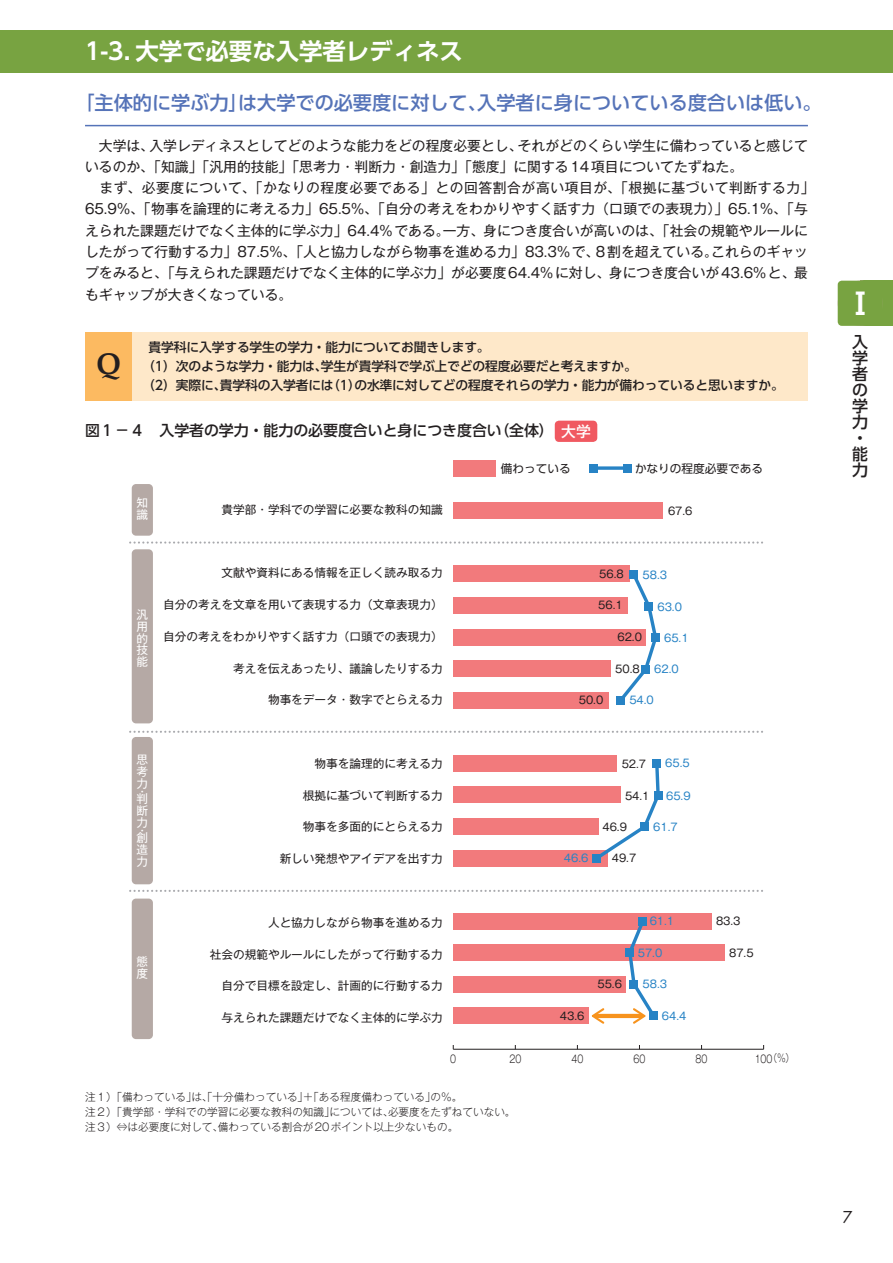
<style>
.page{position:relative;width:893px;height:1263px;background:#fff}
.page>*{position:absolute;margin:0;border:0;box-sizing:border-box;transform-origin:0 0}
.t1{font:700 29.7px "Gothic MB101 Pro De";color:#fff}
.t2{font:700 29.7px "Palatino";color:#231f20}
.t3{font:700 23.4px "UD Shin Go Pro De";color:#fff}
.t4{font:500 19.2px "UD Shin Go Pro";color:#5573b8}
.t5{font:500 15.9px/15.9px "UD Shin Go Pro";color:#231f20}
.t6{font:15.9px "Futura Std";color:#231f20}
.t7{font:500 14.85px "UD Shin Go Pro";color:#231f20}
.t8{font:500 14.85px "Gothic MB101 Pro";color:#fff}
.t9{font:13.8px/21.3px "Gothic MB101 Pro";color:#231f20}
.t10{font:500 12.75px "UD Shin Go Pro";letter-spacing:-.01em;color:#231f20}
.t11{font:11.7px "Gothic MB101 Pro";color:#231f20}
.t12{font:11.7px/11.7px "Gothic MB101 Pro";color:#fff;text-align:justify}
.t13{font:11.7px "UD Shin Go Pro";color:#231f20}
.t14{font:300 10.65px "Gothic MB101 Pro";color:#231f20}
.t15{font:10.65px "Gothic MB101 Pro";color:#231f20}
.t16{font:10.65px "Gothic MB101 Pro";color:#2783c5}
.t17{font:300 10.65px "Gothic MB101 Pro";color:#231f20;scale:.82 1}
</style>
<div class="page">
<div style="left:860px;top:281px;width:33px;height:45px;background:#78a341"></div>
<div style="left:838px;top:281px;width:44px;height:44px;background:#78a341;border-radius:4px"></div>
<div style="left:838px;top:281px;width:45px;height:45px;border:2px solid #78a341;border-radius:4px"></div>
<div style="left:0;top:30px;width:893px;height:42px;background:#78a341"></div>
<div style="left:132px;top:898px;width:21px;height:141px;background:#b5a9a5;border-radius:4px"></div>
<div style="left:132px;top:737px;width:21px;height:147px;background:#b5a9a5;border-radius:4px"></div>
<div style="left:132px;top:549px;width:21px;height:174px;background:#b5a9a5;border-radius:4px"></div>
<div style="left:132px;top:484px;width:21px;height:52px;background:#b5a9a5;border-radius:4px"></div>
<div style="left:453px;top:502px;width:210px;height:17px;background:#f27a7c"></div>
<div style="left:453px;top:565px;width:176px;height:17px;background:#f27a7c"></div>
<div style="left:453px;top:597px;width:174px;height:17px;background:#f27a7c"></div>
<div style="left:453px;top:628px;width:193px;height:17px;background:#f27a7c"></div>
<div style="left:453px;top:660px;width:158px;height:17px;background:#f27a7c"></div>
<div style="left:453px;top:692px;width:155px;height:17px;background:#f27a7c"></div>
<div style="left:453px;top:755px;width:164px;height:17px;background:#f27a7c"></div>
<div style="left:453px;top:786px;width:168px;height:17px;background:#f27a7c"></div>
<div style="left:453px;top:818px;width:146px;height:17px;background:#f27a7c"></div>
<div style="left:453px;top:849px;width:154px;height:17px;background:#f27a7c"></div>
<div style="left:453px;top:913px;width:259px;height:17px;background:#f27a7c"></div>
<div style="left:453px;top:944px;width:272px;height:17px;background:#f27a7c"></div>
<div style="left:453px;top:976px;width:173px;height:17px;background:#f27a7c"></div>
<div style="left:453px;top:1007px;width:136px;height:17px;background:#f27a7c"></div>
<svg style="left:130px;top:731px;width:633px;height:2px"></svg>
<svg style="left:130px;top:541px;width:633px;height:3px"></svg>
<svg style="left:130px;top:890px;width:633px;height:2px"></svg>
<hr style="left:453px;top:1049px;width:311px;height:1px;background:#231f20">
<svg style="left:616px;top:570px;width:41px;height:135px"></svg>
<svg style="left:592px;top:767px;width:70px;height:96px"></svg>
<div style="left:630px;top:571px;width:8px;height:8px;background:#2783c5"></div>
<div style="left:645px;top:602px;width:8px;height:8px;background:#2783c5"></div>
<div style="left:651px;top:633px;width:9px;height:9px;background:#2783c5"></div>
<div style="left:641px;top:665px;width:9px;height:8px;background:#2783c5"></div>
<div style="left:616px;top:696px;width:9px;height:8px;background:#2783c5"></div>
<div style="left:652px;top:759px;width:9px;height:8px;background:#2783c5"></div>
<div style="left:654px;top:791px;width:9px;height:8px;background:#2783c5"></div>
<div style="left:640px;top:822px;width:9px;height:9px;background:#2783c5"></div>
<div style="left:593px;top:854px;width:8px;height:8px;background:#2783c5"></div>
<div style="left:453px;top:460px;width:43px;height:17px;background:#f27a7c"></div>
<svg style="left:597px;top:466px;width:26px;height:4px"></svg>
<div style="left:589px;top:464px;width:8px;height:8px;background:#2783c5"></div>
<div style="left:623px;top:464px;width:8px;height:8px;background:#2783c5"></div>
<hr style="left:596px;top:1014px;width:45px;height:4px;background:#f7931d">
<svg style="left:591px;top:1008px;width:15px;height:16px"></svg>
<svg style="left:625px;top:917px;width:33px;height:107px"></svg>
<hr style="left:85px;top:125px;width:723px;height:1px;background:#5573b8">
<div style="left:85px;top:332px;width:723px;height:68px;background:#fee8c9"></div>
<div style="left:85px;top:332px;width:47px;height:68px;background:#fcba61"></div>
<div style="left:555px;top:421px;width:42px;height:21px;background:#f05961;border-radius:4px"></div>
<p class="t3" style="left:85px;top:32px;width:403px">1-3．大学で必要な入学者レディネス　</p>
<p class="t4" style="left:75px;top:88px;width:748px">「主体的に学ぶ力」は大学での必要度に対して、入学者に身についている度合いは低い。</p>
<p class="t9" style="left:85px;top:133px;width:724px">　大学は、入学レディネスとしてどのような能力をどの程度必要とし、それがどのくらい学生に備わっていると感じているのか、「知識」「汎用的技能」「思考力・判断力・創造力」「態度」に関する14項目についてたずねた。</p>
<p class="t9" style="left:85px;top:175px;width:731px">　まず、必要度について、「かなりの程度必要である」との回答割合が高い項目が、「根拠に基づいて判断する力」65.9%、「物事を論理的に考える力」65.5%、「自分の考えをわかりやすく話す力（口頭での表現力）」65.1%、「与えられた課題だけでなく主体的に学ぶ力」64.4%である。一方、身につき度合いが高いのは、「社会の規範やルールにしたがって行動する力」87.5%、「人と協力しながら物事を進める力」83.3%で、8割を超えている。これらのギャップをみると、「与えられた課題だけでなく主体的に学ぶ力」が必要度64.4%に対し、身につき度合いが43.6%と、最もギャップが大きくなっている。</p>
<p class="t10" style="left:149px;top:337px;width:343px">貴学科に入学する学生の学力・能力についてお聞きします。</p>
<p class="t10" style="left:142px;top:356px;width:496px">（1）次のような学力・能力は、学生が貴学科で学ぶ上でどの程度必要だと考えますか。</p>
<p class="t10" style="left:142px;top:375px;width:643px">（2）実際に、貴学科の入学者には（1）の水準に対してどの程度それらの学力・能力が備わっていると思いますか。</p>
<p class="t8" style="left:561px;top:419px;width:31px">大学</p>
<p class="t2" style="left:96px;top:339px;width:26px">Q</p>
<p class="t7" style="left:85px;top:419px;width:470px">図１−４　入学者の学力・能力の必要度合いと身につき度合い（全体）</p>
<p class="t12" style="left:136px;top:495px;width:13px">知識</p>
<p class="t11" style="left:221px;top:499px;width:223px">貴学部・学科での学習に必要な教科の知識</p>
<p class="t12" style="left:136px;top:607px;width:13px">汎用的技能</p>
<p class="t11" style="left:221px;top:563px;width:223px">文献や資料にある情報を正しく読み取る力</p>
<p class="t11" style="left:163px;top:595px;width:281px">自分の考えを文章を用いて表現する力（文章表現力）</p>
<p class="t11" style="left:163px;top:627px;width:281px">自分の考えをわかりやすく話す力（口頭での表現力）</p>
<p class="t11" style="left:233px;top:658px;width:211px">考えを伝えあったり、議論したりする力</p>
<p class="t11" style="left:268px;top:690px;width:176px">物事をデータ・数字でとらえる力</p>
<p class="t12" style="left:136px;top:752px;width:13px">思考力</p>
<p class="t12" style="left:136px;top:783px;width:8px">・</p>
<p class="t12" style="left:136px;top:791px;width:13px">判断力</p>
<p class="t12" style="left:136px;top:823px;width:8px">・</p>
<p class="t12" style="left:136px;top:830px;width:13px">創造力</p>
<p class="t11" style="left:315px;top:754px;width:130px">物事を論理的に考える力</p>
<p class="t11" style="left:303px;top:785px;width:141px">根拠に基づいて判断する力</p>
<p class="t11" style="left:303px;top:817px;width:141px">物事を多面的にとらえる力</p>
<p class="t11" style="left:280px;top:849px;width:165px">新しい発想やアイデアを出す力</p>
<p class="t13" style="left:501px;top:459px;width:71px">備わっている</p>
<p class="t13" style="left:635px;top:459px;width:130px">かなりの程度必要である</p>
<p class="t15" style="left:668px;top:502px;width:26px">67.6</p>
<p class="t15" style="left:599px;top:565px;width:26px">56.8</p>
<p class="t15" style="left:598px;top:596px;width:26px">56.1</p>
<p class="t16" style="left:642px;top:566px;width:26px">58.3</p>
<p class="t16" style="left:657px;top:598px;width:26px">63.0</p>
<p class="t15" style="left:579px;top:691px;width:26px">50.0</p>
<p class="t15" style="left:617px;top:628px;width:26px">62.0</p>
<p class="t15" style="left:615px;top:661px;width:26px">50.8</p>
<p class="t16" style="left:664px;top:629px;width:26px">65.1</p>
<p class="t16" style="left:654px;top:661px;width:26px">62.0</p>
<p class="t16" style="left:629px;top:691px;width:26px">54.0</p>
<p class="t16" style="left:564px;top:849px;width:26px">46.6</p>
<p class="t16" style="left:665px;top:754px;width:26px">65.5</p>
<p class="t15" style="left:622px;top:755px;width:26px">52.7</p>
<p class="t15" style="left:625px;top:787px;width:26px">54.1</p>
<p class="t15" style="left:602px;top:818px;width:26px">46.9</p>
<p class="t15" style="left:612px;top:849px;width:26px">49.7</p>
<p class="t16" style="left:666px;top:787px;width:26px">65.9</p>
<p class="t16" style="left:653px;top:818px;width:26px">61.7</p>
<p class="t12" style="left:136px;top:954px;width:13px">態度</p>
<p class="t11" style="left:268px;top:912px;width:176px">人と協力しながら物事を進める力</p>
<p class="t11" style="left:210px;top:944px;width:235px">社会の規範やルールにしたがって行動する力</p>
<p class="t11" style="left:221px;top:976px;width:223px">自分で目標を設定し、計画的に行動する力</p>
<p class="t11" style="left:221px;top:1008px;width:223px">与えられた課題だけでなく主体的に学ぶ力</p>
<p class="t15" style="left:560px;top:1007px;width:26px">43.6</p>
<p class="t15" style="left:597px;top:975px;width:26px">55.6</p>
<p class="t16" style="left:650px;top:912px;width:26px">61.1</p>
<p class="t16" style="left:638px;top:944px;width:26px">57.0</p>
<p class="t16" style="left:642px;top:975px;width:26px">58.3</p>
<p class="t16" style="left:662px;top:1007px;width:26px">64.4</p>
<p class="t15" style="left:716px;top:912px;width:26px">83.3</p>
<p class="t15" style="left:729px;top:944px;width:26px">87.5</p>
<p class="t17" style="left:769px;top:1049px;width:33px">（％）</p>
<p class="t17" style="left:450px;top:1049px;width:9px">0</p>
<p class="t17" style="left:509px;top:1049px;width:16px">20</p>
<p class="t17" style="left:571px;top:1049px;width:16px">40</p>
<p class="t17" style="left:633px;top:1049px;width:16px">60</p>
<p class="t17" style="left:696px;top:1049px;width:16px">80</p>
<p class="t17" style="left:755px;top:1049px;width:23px">100</p>
<p class="t14" style="left:85px;top:1088px;width:379px">注１）「備わっている」は、「十分備わっている」＋「ある程度備わっている」の％。</p>
<p class="t14" style="left:85px;top:1103px;width:432px">注２）「貴学部・学科での学習に必要な教科の知識」については、必要度をたずねていない。</p>
<p class="t14" style="left:85px;top:1117px;width:375px">注３）⇔は必要度に対して、備わっている割合が20ポイント以上少ないもの。</p>
<p class="t1" style="left:845px;top:279px;width:31px">Ⅰ</p>
<p class="t5" style="left:852px;top:334px;width:17px">入学者の学力・能力</p>
<p class="t6" style="left:843px;top:1207px;width:11px">7</p>
</div>
